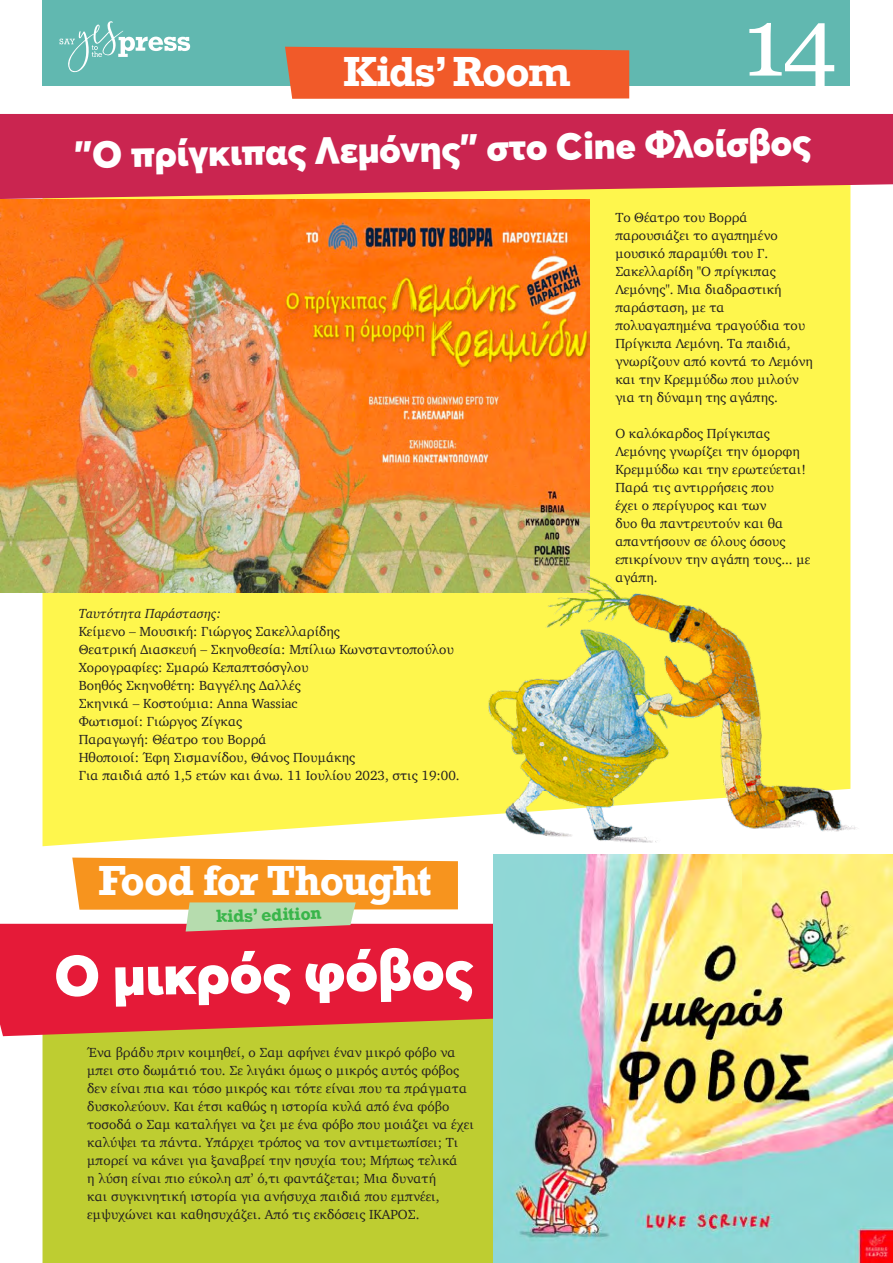
<style>
.page{position:relative;width:893px;height:1263px;background:#fff}
.page>*{position:absolute;margin:0;border:0;box-sizing:border-box;transform-origin:0 0}
.t1{font:97.5px "Georgia";color:#fff}
.t2{font:900 57px "Averta";color:#fff}
.t3{font:700 39.6px "Rockwell";letter-spacing:-.035em;color:#fff}
.t4{font:900 37.5px "Averta";color:#fff}
.t5{font:700 16.65px "Rockwell";color:#39b54a}
.t6{font:13.5px/18px "Charter";color:#231f20}
.t7{font:italic 13.5px "Charter";color:#231f20}
</style>
<div class="page">
<div style="left:43px;top:0;width:807px;height:85px;background:#61b8b0"></div>
<svg style="left:60px;top:21px;width:130px;height:51px"></svg>
<div style="left:43px;top:199px;width:807px;height:647px;background:#fef64d"></div>
<div style="left:43px;top:1036px;width:450px;height:227px;background:#becd31"></div>
<svg style="left:0;top:114px;width:893px;height:85px;background:#ce3751"></svg>
<svg style="left:0;top:924px;width:493px;height:112px;background:#e12837"></svg>
<svg style="left:285px;top:47px;width:344px;height:52px;background:#eb5f30"></svg>
<svg style="left:72px;top:857px;width:386px;height:74px;background:#eda657"></svg>
<img style="left:493px;top:855px;width:400px;height:408px">
<img style="left:0;top:199px;width:590px;height:393px">
<img style="left:488px;top:576px;width:373px;height:281px">
<h3 class="t3" style="left:343px;top:46px;width:229px">Κids’ Room</h3>
<h1 class="t1" style="left:743px;top:-29px;width:96px">14</h1>
<h3 class="t4" style="left:74px;top:130px;width:738px;rotate:-1deg">"Ο πρίγκιπας Λεμόνης" στο Cine Φλοίσβος</h3>
<p class="t7" style="left:79px;top:602px;width:144px">Ταυτότητα Παράστασης:</p>
<p class="t6" style="left:79px;top:622px;width:382px">Κείμενο – Μουσική: Γιώργος Σακελλαρίδης<br>Θεατρική Διασκευή – Σκηνοθεσία: Μπίλιω Κωνσταντοπούλου Χορογραφίες: Σμαρώ Κεπαπτσόσγλου<br>Βοηθός Σκηνοθέτη: Βαγγέλης Δαλλές<br>Σκηνικά – Κοστούμια: Anna Wassiac<br>Φωτισμοί: Γιώργος Ζίγκας<br>Παραγωγή: Θέατρο του Βορρά<br>Ηθοποιοί: Έφη Σισμανίδου, Θάνος Πουμάκης<br>Για παιδιά από 1,5 ετών και άνω. 11 Ιουλίου 2023, στις 19:00.</p>
<h3 class="t3" style="left:98px;top:855px;width:335px">Food for Thought</h3>
<p class="t5" style="left:216px;top:906px;width:107px;rotate:-2deg">kids’ edition</p>
<h2 class="t2" style="left:54px;top:939px;width:420px;rotate:-1deg">Ο μικρός φόβος</h2>
<p class="t6" style="left:87px;top:1043px;width:388px">Ένα βράδυ πριν κοιμηθεί, ο Σαμ αφήνει έναν μικρό φόβο να μπει στο δωμάτιό του. Σε λιγάκι όμως ο μικρός αυτός φόβος δεν είναι πια και τόσο μικρός και τότε είναι που τα πράγματα δυσκολεύουν. Και έτσι καθώς η ιστορία κυλά από ένα φόβο τοσοδά ο Σαμ καταλήγει να ζει με ένα φόβο που μοιάζει να έχει καλύψει τα πάντα. Υπάρχει τρόπος να τον αντιμετωπίσει; Τι μπορεί να κάνει για ξαναβρεί την ησυχία του; Μήπως τελικά<br>η λύση είναι πιο εύκολη απ’ ό,τι φαντάζεται; Μια δυνατή<br>και συγκινητική ιστορία για ανήσυχα παιδιά που εμπνέει, εμψυχώνει και καθησυχάζει. Από τις εκδόσεις ΙΚΑΡΟΣ.</p>
<p class="t6" style="left:615px;top:208px;width:199px">Το Θέατρο του Βορρά παρουσιάζει το αγαπημένο μουσικό παραμύθι του Γ.<br>Σακελλαρίδη "Ο πρίγκιπας<br>Λεμόνης". Μια διαδραστική παράσταση, με τα πολυαγαπημένα τραγούδια του<br>Πρίγκιπα Λεμόνη. Τα παιδιά, γνωρίζουν από κοντά το Λεμόνη και την Κρεμμύδω που μιλούν για τη δύναμη της αγάπης.</p>
<p class="t6" style="left:615px;top:424px;width:197px">Ο καλόκαρδος Πρίγκιπας<br>Λεμόνης γνωρίζει την όμορφη<br>Κρεμμύδω και την ερωτεύεται!<br>Παρά τις αντιρρήσεις που<br>έχει ο περίγυρος και των<br>δυο θα παντρευτούν και θα απαντήσουν σε όλους όσους επικρίνουν την αγάπη τους... με αγάπη.</p>
</div>
